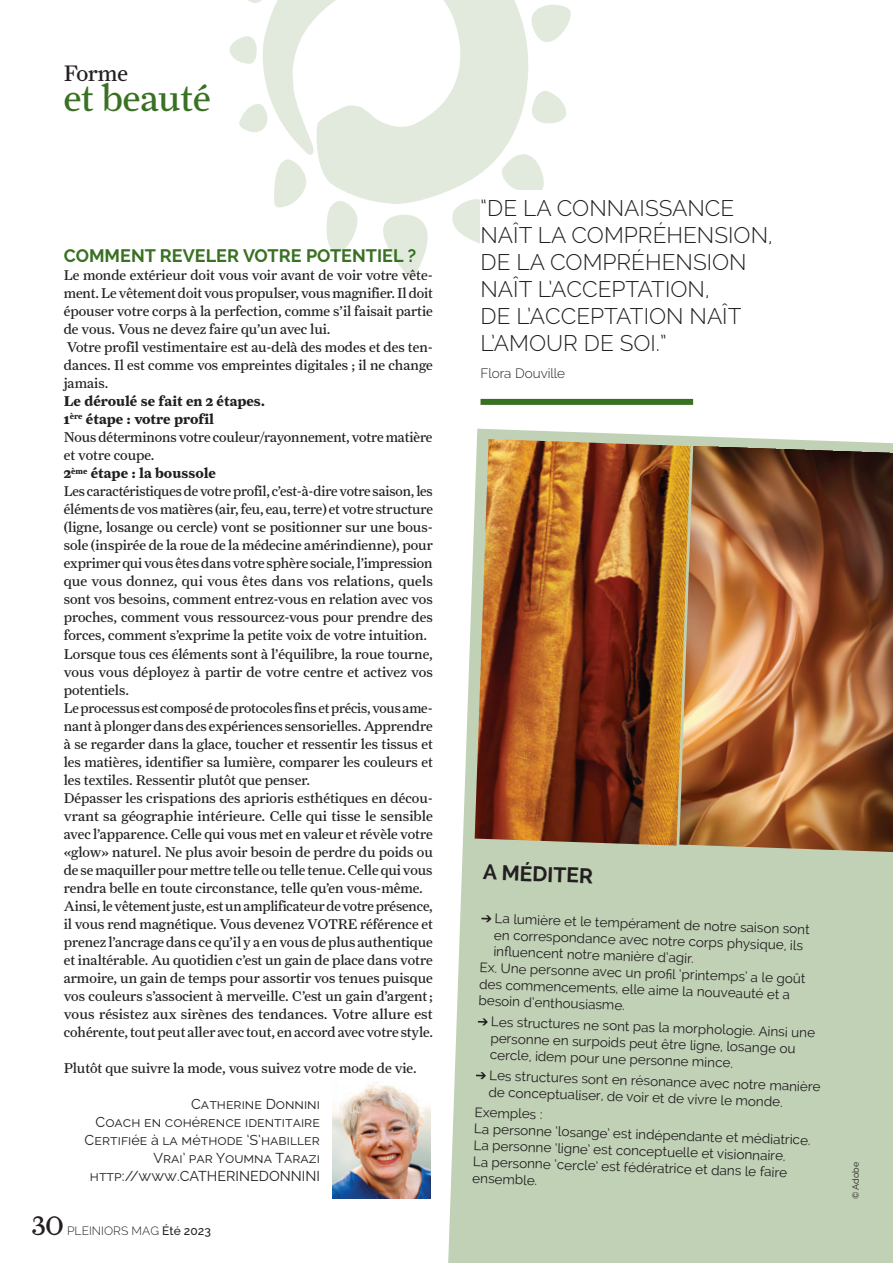
<style>
.page{position:relative;width:893px;height:1263px;background:#fff}
.page>*{position:absolute;margin:0;border:0;box-sizing:border-box;transform-origin:0 0}
.t1{font:37.5px "Farnham Text Regular LF";color:#397123}
.t2{font:27px "Farnham Text Regular LF";color:#231f20}
.t3{font:300 22.5px/27px "Raleway";color:#231f20}
.t4{font:22.5px "Farnham Text Regular LF";color:#231f20}
.t5{font:700 21px "Raleway";color:#231f20}
.t6{font:700 18px "Raleway";color:#397123}
.t7{font:14.25px/18px "Farnham Text Regular LF";color:#231f20;text-align:justify}
.t8{font:14.25px/18px "Raleway";color:#231f20;text-align:right}
.t9{font:700 14.25px "Farnham Text";color:#231f20}
.t10{font:13.5px/16.5px "Raleway";color:#231f20}
.t11{font:300 13.5px "Raleway";color:#231f20}
.t12{font:300 12px "Raleway";color:#231f20}
.t13{font:9px "Raleway";color:#231f20}
.s1{font-weight:500}
</style>
<div class="page">
<svg style="left:263px;top:0;width:265px;height:178px"></svg>
<svg style="left:522px;top:4px;width:49px;height:55px"></svg>
<svg style="left:526px;top:90px;width:40px;height:39px"></svg>
<svg style="left:326px;top:145px;width:218px;height:132px"></svg>
<svg style="left:274px;top:159px;width:32px;height:49px"></svg>
<svg style="left:239px;top:103px;width:29px;height:31px"></svg>
<svg style="left:230px;top:36px;width:27px;height:28px"></svg>
<svg style="left:248px;top:0;width:24px;height:3px"></svg>
<svg style="left:448px;top:429px;width:445px;height:834px;background:#c4d4bb"></svg>
<svg style="left:481px;top:915px;width:10px;height:7px"></svg>
<svg style="left:478px;top:1018px;width:10px;height:7px"></svg>
<svg style="left:476px;top:1072px;width:10px;height:7px"></svg>
<img style="left:333px;top:1081px;width:98px;height:118px">
<div style="left:480px;top:190px;width:396px;height:215px;background:#fff"></div>
<div style="left:480px;top:399px;width:213px;height:6px;background:#397123"></div>
<img style="left:475px;top:439px;width:215px;height:407px">
<img style="left:679px;top:446px;width:214px;height:406px">
<p class="t4" style="left:64px;top:60px;width:66px">Forme</p>
<p class="t1" style="left:64px;top:75px;width:148px">et beauté</p>
<p class="t6" style="left:64px;top:245px;width:354px">COMMENT REVELER VOTRE POTENTIEL ?</p>
<p class="t7" style="left:64px;top:266px;width:371px">Le monde extérieur doit vous voir avant de voir votre vête&shy;ment. Le vêtement doit vous propulser, vous magnifier. Il doit épouser votre corps à la perfection, comme s’il faisait partie de vous. Vous ne devez faire qu’un avec lui.</p>
<p class="t7" style="left:64px;top:338px;width:371px">Votre profil vestimentaire est au-delà des modes et des ten&shy;dances. Il est comme vos empreintes digitales ; il ne change jamais.</p>
<p class="t9" style="left:64px;top:392px;width:203px">Le déroulé se fait en 2 étapes.</p>
<p class="t9" style="left:64px;top:411px;width:152px">1<sup>ère</sup> étape : votre profil</p>
<p class="t7" style="left:64px;top:428px;width:370px">Nous déterminons votre couleur/rayonnement, votre matière et votre coupe.</p>
<p class="t9" style="left:64px;top:465px;width:154px">2<sup>ème</sup> étape : la boussole</p>
<p class="t7" style="left:64px;top:482px;width:371px">Les caractéristiques de votre profil, c’est-à-dire votre saison, les éléments de vos matières (air, feu, eau, terre) et votre structure (ligne, losange ou cercle) vont se positionner sur une bous&shy;sole (inspirée de la roue de la médecine amérindienne), pour exprimer qui vous êtes dans votre sphère sociale, l’impression que vous donnez, qui vous êtes dans vos relations, quels sont vos besoins, comment entrez-vous en relation avec vos proches, comment vous ressourcez-vous pour prendre des forces, comment s’exprime la petite voix de votre intuition.</p>
<p class="t7" style="left:64px;top:644px;width:371px">Lorsque tous ces éléments sont à l’équilibre, la roue tourne, vous vous déployez à partir de votre centre et activez vos potentiels.</p>
<p class="t7" style="left:64px;top:698px;width:371px">Le processus est composé de protocoles fins et précis, vous ame&shy;nant à plonger dans des expériences sensorielles. Apprendre à se regarder dans la glace, toucher et ressentir les tissus et les matières, identifier sa lumière, comparer les couleurs et les textiles. Ressentir plutôt que penser.</p>
<p class="t7" style="left:64px;top:789px;width:371px">Dépasser les crispations des aprioris esthétiques en décou&shy;vrant sa géographie intérieure. Celle qui tisse le sensible avec l’apparence. Celle qui vous met en valeur et révèle votre «glow» naturel. Ne plus avoir besoin de perdre du poids ou de se maquiller pour mettre telle ou telle tenue. Celle qui vous rendra belle en toute circonstance, telle qu’en vous-même.</p>
<p class="t7" style="left:64px;top:897px;width:371px">Ainsi, le vêtement juste, est un amplificateur de votre présence, il vous rend magnétique. Vous devenez VOTRE référence et prenez l’ancrage dans ce qu’il y a en vous de plus authentique et inaltérable. Au quotidien c’est un gain de place dans votre armoire, un gain de temps pour assortir vos tenues puisque vos couleurs s’associent à merveille. C’est un gain d’argent ; vous résistez aux sirènes des tendances. Votre allure est cohérente, tout peut aller avec tout, en accord avec votre style.</p>
<p class="t7" style="left:64px;top:1059px;width:354px">Plutôt que suivre la mode, vous suivez votre mode de vie.</p>
<p class="t8" style="left:191px;top:1095px;width:130px">Catherine Donnini</p>
<p class="t8" style="left:96px;top:1113px;width:226px">Coach en cohérence identitaire</p>
<p class="t8" style="left:85px;top:1131px;width:237px">Certifiée à la méthode ‘S’habiller<br>Vrai’ par Youmna Tarazi</p>
<p class="t8" style="left:90px;top:1167px;width:232px">http://www.CATHERINEDONNINI</p>
<p class="t2" style="left:32px;top:1210px;width:33px">30</p>
<p class="t12" style="left:67px;top:1224px;width:145px">PLEINIORS MAG <span class="s1">Été 2023</span></p>
<p class="t3" style="left:480px;top:194px;width:294px">“DE LA CONNAISSANCE<br>NAÎT LA COMPRÉHENSION,<br>DE LA COMPRÉHENSION<br>NAÎT L’ACCEPTATION,<br>DE L’ACCEPTATION NAÎT<br>L’AMOUR DE SOI.”</p>
<p class="t11" style="left:480px;top:365px;width:86px">Flora Douville</p>
<p class="t5" style="left:483px;top:860px;width:112px;rotate:2deg">A MÉDITER</p>
<p class="t10" style="left:495px;top:910px;width:319px;rotate:2deg">La lum ière etle tem péram entde notre saison sont en correspondance avec notre corps physique, ils influencentnotre m anière d’agir.</p>
<p class="t10" style="left:480px;top:959px;width:330px;rotate:2deg">Ex. Une personne avec un profi l‘printem ps’ a le goût des com m encem ents, elle aim e la nouveauté eta besoin d’enthousiasm e.</p>
<p class="t10" style="left:491px;top:1013px;width:325px;rotate:2deg">Les structures ne sontpas la m orphologie. Ainsi une personne en surpoids peutêtre ligne, losange ou cercle, idem pourune personne m ince.</p>
<p class="t10" style="left:489px;top:1067px;width:332px;rotate:2deg">Les structures sonten résonance avec notre m anière de conceptualiser, de voiretde vivre le m onde.</p>
<p class="t10" style="left:475px;top:1104px;width:69px;rotate:2deg">Exemples :</p>
<p class="t10" style="left:474px;top:1120px;width:338px;rotate:2deg">La personne ‘losange’ estindépendante etm édiatrice.</p>
<p class="t10" style="left:474px;top:1137px;width:314px;rotate:2deg">La personne ‘ligne’ estconceptuelle etvisionnaire.</p>
<p class="t10" style="left:473px;top:1153px;width:315px;rotate:2deg">La personne ‘cercle’ estfédératrice etdans le faire ensemble.</p>
<p class="t13" style="left:850px;top:1199px;width:39px;rotate:-90deg">© Adobe</p>
</div>
